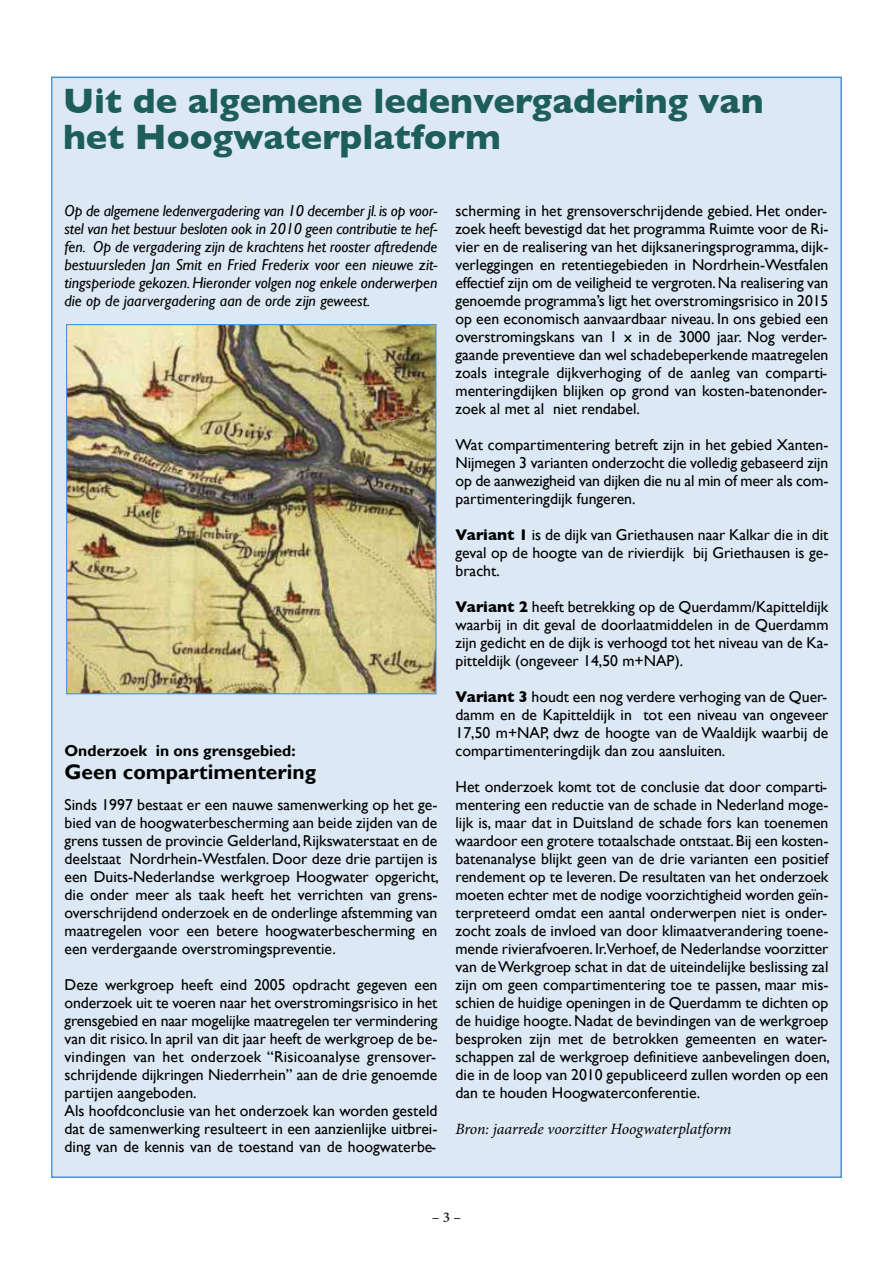
<style>
.page{position:relative;width:893px;height:1263px;background:#fff}
.page>*{position:absolute;margin:0;border:0;box-sizing:border-box;transform-origin:0 0}
.t1{font:700 36px/36px "Gill Sans";color:#1e5e59}
.t2{font:700 21px "Gill Sans";color:#000}
.t3{font:15.75px/18px "Gill Sans";color:#000;text-align:justify}
.t4{font:italic 15.75px/18px "Gill Sans";color:#000;text-align:justify}
.t5{font:italic 15.75px "Minion Pro";letter-spacing:-.005em;color:#000}
.t6{font:700 15.75px "Gill Sans";color:#000}
.t7{font:600 15px "Minion Pro";color:#272627}
.s1{font-weight:700}
</style>
<div class="page">
<div style="left:53px;top:78px;width:787px;height:1098px;background:#dce9f5"></div>
<img style="left:68px;top:326px;width:366px;height:366px">
<div style="left:66px;top:324px;width:370px;height:370px;border:1px solid #4f92ce"></div>
<h1 class="t1" style="left:63px;top:83px;width:702px">Uit de algemene ledenvergadering van het Hoogwaterplatform</h1>
<p class="t4" style="left:65px;top:201px;width:374px">Op de algemene ledenvergadering van 10 december jl. is op voor&shy;stel van het bestuur besloten ook in 2010 geen contributie te hef&shy;fen. Op de vergadering zijn de krachtens het rooster aftredende bestuursleden Jan Smit en Fried Frederix voor een nieuwe zit&shy;tingsperiode gekozen.Hieronder volgen nog enkele onderwerpen die op de jaarvergadering aan de orde zijn geweest.</p>
<p class="t6" style="left:65px;top:741px;width:233px">Onderzoek in ons grensgebied:</p>
<h2 class="t2" style="left:65px;top:759px;width:253px">Geen compartimentering</h2>
<p class="t3" style="left:65px;top:796px;width:376px">Sinds 1997 bestaat er een nauwe samenwerking op het ge&shy;bied van de hoogwaterbescherming aan beide zijden van de grens tussen de provincie Gelderland,Rijkswaterstaat en de deelstaat Nordrhein-Westfalen. Door deze drie partijen is een Duits-Nederlandse werkgroep Hoogwater opgericht, die onder meer als taak heeft het verrichten van grens&shy;overschrijdend onderzoek en de onderlinge afstemming van maatregelen voor een betere hoogwaterbescherming en een verdergaande overstromingspreventie.</p>
<p class="t3" style="left:65px;top:976px;width:374px;text-align:left">Deze werkgroep heeft eind 2005 opdracht gegeven een onderzoek uit te voeren naar het overstromingsrisico in het grensgebied en naar mogelijke maatregelen ter vermindering van dit risico. In april van dit jaar heeft de werkgroep de be&shy;vindingen van het onderzoek “Risicoanalyse grensover&shy;schrijdende dijkringen Niederrhein” aan de drie genoemde partijen aangeboden.<br>Als hoofdconclusie van het onderzoek kan worden gesteld dat de samenwerking resulteert in een aanzienlijke uitbrei&shy;ding van de kennis van de toestand van de hoogwaterbe-</p>
<p class="t3" style="left:455px;top:202px;width:374px">scherming in het grensoverschrijdende gebied. Het onder&shy;zoek heeft bevestigd dat het programma Ruimte voor de Ri&shy;vier en de realisering van het dijksaneringsprogramma, dijk&shy;verleggingen en retentiegebieden in Nordrhein-Westfalen effectief zijn om de veiligheid te vergroten.Na realisering van genoemde programma’s ligt het overstromingsrisico in 2015 op een economisch aanvaardbaar niveau. In ons gebied een overstromingskans van 1 x in de 3000 jaar. Nog verder&shy;gaande preventieve dan wel schadebeperkende maatregelen zoals integrale dijkverhoging of de aanleg van comparti&shy;menteringdijken blijken op grond van kosten-batenonder&shy;zoek al met al niet rendabel.</p>
<p class="t3" style="left:455px;top:436px;width:374px">Wat compartimentering betreft zijn in het gebied Xanten-Nijmegen 3 varianten onderzocht die volledig gebaseerd zijn op de aanwezigheid van dijken die nu al min of meer als com&shy;partimenteringdijk fungeren.</p>
<p class="t3" style="left:455px;top:526px;width:374px"><span class="s1">Variant 1</span> is de dijk van Griethausen naar Kalkar die in dit geval op de hoogte van de rivierdijk bij Griethausen is ge&shy;bracht.</p>
<p class="t3" style="left:455px;top:598px;width:374px"><span class="s1">Variant 2</span> heeft betrekking op de Querdamm/Kapitteldijk waarbij in dit geval de doorlaatmiddelen in de Querdamm zijn gedicht en de dijk is verhoogd tot het niveau van de Ka&shy;pitteldijk (ongeveer 14,50 m+NAP).</p>
<p class="t3" style="left:455px;top:688px;width:374px"><span class="s1">Variant 3</span> houdt een nog verdere verhoging van de Quer&shy;damm en de Kapitteldijk in tot een niveau van ongeveer 17,50 m+NAP, dwz de hoogte van de Waaldijk waarbij de compartimenteringdijk dan zou aansluiten.</p>
<p class="t3" style="left:455px;top:778px;width:376px;text-align:left">Het onderzoek komt tot de conclusie dat door comparti&shy;mentering een reductie van de schade in Nederland moge&shy;lijk is, maar dat in Duitsland de schade fors kan toenemen waardoor een grotere totaalschade ontstaat.Bij een kosten&shy;batenanalyse blijkt geen van de drie varianten een positief rendement op te leveren. De resultaten van het onderzoek moeten echter met de nodige voorzichtigheid worden geïn&shy;terpreteerd omdat een aantal onderwerpen niet is onder&shy;zocht zoals de invloed van door klimaatverandering toene&shy;mende rivierafvoeren. Ir.Verhoef, de Nederlandse voorzitter van deWerkgroep schat in dat de uiteindelijke beslissing zal zijn om geen compartimentering toe te passen, maar mis&shy;schien de huidige openingen in de Querdamm te dichten op de huidige hoogte.Nadat de bevindingen van de werkgroep besproken zijn met de betrokken gemeenten en water&shy;schappen zal de werkgroep definitieve aanbevelingen doen, die in de loop van 2010 gepubliceerd zullen worden op een dan te houden Hoogwaterconferentie.</p>
<p class="t5" style="left:455px;top:1123px;width:278px">Bron: jaarrede voorzitter Hoogwaterplatform</p>
<p class="t7" style="left:432px;top:1211px;width:31px">–3–</p>
</div>
